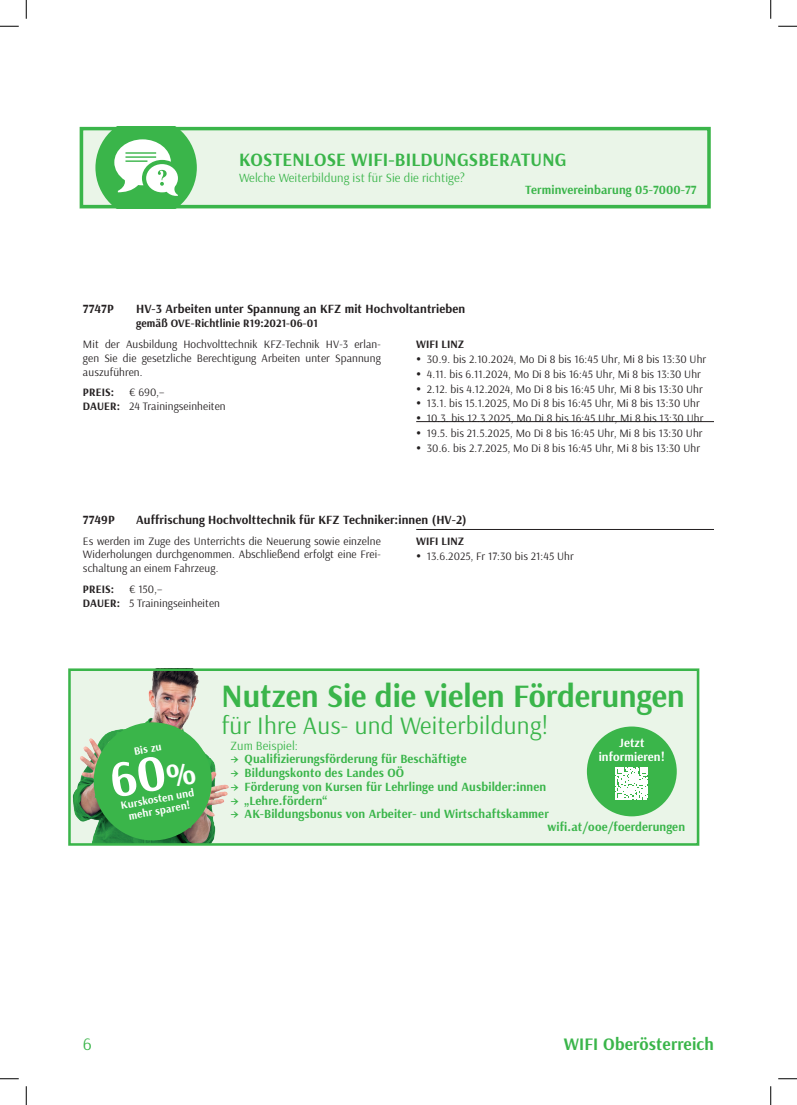
<style>
.page{position:relative;width:797px;height:1105px;background:#fff}
.page>*{position:absolute;margin:0;border:0;box-sizing:border-box;transform-origin:0 0}
.t1{font:700 32.5px "Arsenal";color:#3ab54a}
.t2{font:25px "Arsenal";letter-spacing:.01em;color:#3ab54a}
.t3{font:700 18.75px "Arsenal";letter-spacing:.01em;color:#3ab54a}
.t4{font:700 17.5px "Arsenal";letter-spacing:.01em;color:#3ab54a}
.t5{font:17.5px "Arsenal";color:#3ab54a}
.t6{font:700 12.5px "Arsenal";letter-spacing:.01em;color:#3ab54a}
.Kurstitel_10_11{font:700 12.5px "Arsenal";letter-spacing:.01em;color:#231f20}
.t7{font:12.5px "Arsenal";letter-spacing:.01em;color:#3ab54a}
.t8{font:700 12.5px/13.8px "Arsenal";letter-spacing:.01em;color:#fff;text-align:center}
.Kurstext_9_11pt{font:11.25px/13.8px "Arsenal";letter-spacing:.01em;color:#231f20;text-align:justify}
.Dauer{font:11.25px "Arsenal";letter-spacing:.01em;color:#231f20}
.Kurstitel_10_11-2{font:700 11.25px "Arsenal";letter-spacing:.01em;color:#231f20}
.Ort{font:700 11.25px "Arsenal";letter-spacing:.01em;color:#231f20}
.Preis{font:700 11.25px "Arsenal";letter-spacing:.01em;color:#231f20}
.Preis-2{font:11.25px "Arsenal";letter-spacing:.01em;color:#231f20}
.t9{font:700 11px/11.8px "Arsenal";color:#fff;text-align:center}
.s1{font-weight:700}
</style>
<div class="page">
<hr style="left:416px;top:421px;width:298px;height:1px;background:#231f20">
<hr style="left:416px;top:529px;width:298px;height:1px;background:#231f20">
<div style="left:68px;top:668px;width:631px;height:178px;background:#eaf5e8"></div>
<img style="left:72px;top:671px;width:157px;height:151px">
<div style="left:587px;top:726px;width:89px;height:90px;background:#3ab54a;border-radius:50%"></div>
<svg style="left:615px;top:767px;width:33px;height:32px"></svg>
<div style="left:68px;top:668px;width:631px;height:178px;border:2px solid #3ab54a"></div>
<svg style="left:0;top:25px;width:19px;height:2px"></svg>
<svg style="left:778px;top:25px;width:19px;height:2px"></svg>
<svg style="left:0;top:1078px;width:19px;height:1px"></svg>
<svg style="left:778px;top:1078px;width:19px;height:1px"></svg>
<svg style="left:25px;top:0;width:2px;height:19px"></svg>
<svg style="left:25px;top:1086px;width:2px;height:19px"></svg>
<svg style="left:770px;top:0;width:1px;height:19px"></svg>
<svg style="left:770px;top:1086px;width:1px;height:19px"></svg>
<div style="left:80px;top:127px;width:630px;height:81px;background:#eaf5e8"></div>
<svg style="left:95px;top:131px;width:102px;height:73px;background:#86d18f"></svg>
<div style="left:80px;top:127px;width:630px;height:81px;border:3px solid #3ab54a"></div>
<svg style="left:85px;top:714px;width:135px;height:132px"></svg>
<h3 class="t3" style="left:239px;top:146px;width:329px">KOSTENLOSE WIFI-BILDUNGSBERATUNG</h3>
<p class="t7" style="left:239px;top:169px;width:227px">Welche Weiterbildung ist für Sie die richtige?</p>
<p class="t6" style="left:525px;top:181px;width:173px">Terminvereinbarung 05-7000-77</p>
<p class="Kurstitel_10_11" style="left:83px;top:300px;width:32px">7747P</p>
<p class="Kurstitel_10_11" style="left:136px;top:300px;width:330px">HV-3 Arbeiten unter Spannung an KFZ mit Hochvoltantrieben</p>
<p class="Kurstitel_10_11-2" style="left:136px;top:315px;width:183px">gemäß OVE-Richtlinie R19:2021-06-01</p>
<p class="Kurstext_9_11pt" style="left:83px;top:337px;width:299px">Mit der Ausbildung Hochvolttechnik KFZ-Technik HV-3 erlan&shy;gen Sie die gesetzliche Berechtigung Arbeiten unter Spannung auszuführen.</p>
<p class="Preis" style="left:83px;top:384px;width:33px">PREIS:</p>
<p class="Preis-2" style="left:129px;top:385px;width:37px">€ 690,–</p>
<p class="Dauer" style="left:83px;top:399px;width:144px"><span class="s1">DAUER:</span> 24 Trainingseinheiten</p>
<p class="Ort" style="left:416px;top:336px;width:50px">WIFI LINZ</p>
<p class="Kurstext_9_11pt" style="left:427px;top:352px;width:281px">30.9. bis 2.10.2024, Mo Di 8 bis 16:45 Uhr, Mi 8 bis 13:30 Uhr</p>
<p class="Kurstext_9_11pt" style="left:427px;top:367px;width:275px">4.11. bis 6.11.2024, Mo Di 8 bis 16:45 Uhr, Mi 8 bis 13:30 Uhr</p>
<p class="Kurstext_9_11pt" style="left:427px;top:382px;width:277px">2.12. bis 4.12.2024, Mo Di 8 bis 16:45 Uhr, Mi 8 bis 13:30 Uhr</p>
<p class="Kurstext_9_11pt" style="left:427px;top:396px;width:274px">13.1. bis 15.1.2025, Mo Di 8 bis 16:45 Uhr, Mi 8 bis 13:30 Uhr</p>
<p class="Kurstext_9_11pt" style="left:427px;top:411px;width:278px">10.3. bis 12.3.2025, Mo Di 8 bis 16:45 Uhr, Mi 8 bis 13:30 Uhr</p>
<p class="Kurstext_9_11pt" style="left:427px;top:426px;width:277px">19.5. bis 21.5.2025, Mo Di 8 bis 16:45 Uhr, Mi 8 bis 13:30 Uhr</p>
<p class="Kurstext_9_11pt" style="left:427px;top:441px;width:275px">30.6. bis 2.7.2025, Mo Di 8 bis 16:45 Uhr, Mi 8 bis 13:30 Uhr</p>
<p class="Kurstitel_10_11" style="left:83px;top:510px;width:33px">7749P</p>
<p class="Kurstitel_10_11" style="left:136px;top:510px;width:332px">Auffrischung Hochvolttechnik für KFZ Techniker:innen (HV-2)</p>
<p class="Kurstext_9_11pt" style="left:83px;top:534px;width:299px">Es werden im Zuge des Unterrichts die Neuerung sowie einzelne Widerholungen durchgenommen. Abschließend erfolgt eine Frei&shy;schaltung an einem Fahrzeug.</p>
<p class="Preis" style="left:83px;top:581px;width:33px">PREIS:</p>
<p class="Preis-2" style="left:129px;top:581px;width:35px">€ 150,–</p>
<p class="Dauer" style="left:83px;top:595px;width:138px"><span class="s1">DAUER:</span> 5 Trainingseinheiten</p>
<p class="Ort" style="left:416px;top:533px;width:50px">WIFI LINZ</p>
<p class="Kurstext_9_11pt" style="left:427px;top:549px;width:148px">13.6.2025, Fr 17:30 bis 21:45 Uhr</p>
<p class="t9" style="left:133px;top:745px;width:29px;rotate:-10deg">Bis zu</p>
<p class="t9" style="left:120px;top:799px;width:76px;rotate:-10deg">Kurskosten und mehr sparen!</p>
<p class="t1" style="left:221px;top:673px;width:464px">Nutzen Sie die vielen Förderungen</p>
<p class="t2" style="left:221px;top:708px;width:328px">für Ihre Aus- und Weiterbildung!</p>
<p class="t7" style="left:230px;top:737px;width:69px">Zum Beispiel:</p>
<p class="t6" style="left:230px;top:750px;width:238px">→ Qualifizierungsförderung für Beschäftigte</p>
<p class="t6" style="left:230px;top:764px;width:175px">→ Bildungskonto des Landes OÖ</p>
<p class="t6" style="left:230px;top:778px;width:317px">→ Förderung von Kursen für Lehrlinge und Ausbilder:innen</p>
<p class="t6" style="left:230px;top:792px;width:98px">→ „Lehre.fördern“</p>
<p class="t6" style="left:230px;top:805px;width:320px">→ AK-Bildungsbonus von Arbeiter- und Wirtschaftskammer</p>
<p class="t8" style="left:598px;top:736px;width:68px">Jetzt informieren!</p>
<p class="t6" style="left:547px;top:818px;width:139px">wifi.at/ooe/foerderungen</p>
<h3 class="t5" style="left:83px;top:1032px;width:11px">6</h3>
<h3 class="t4" style="left:564px;top:1032px;width:152px">WIFI Oberösterreich</h3>
</div>
